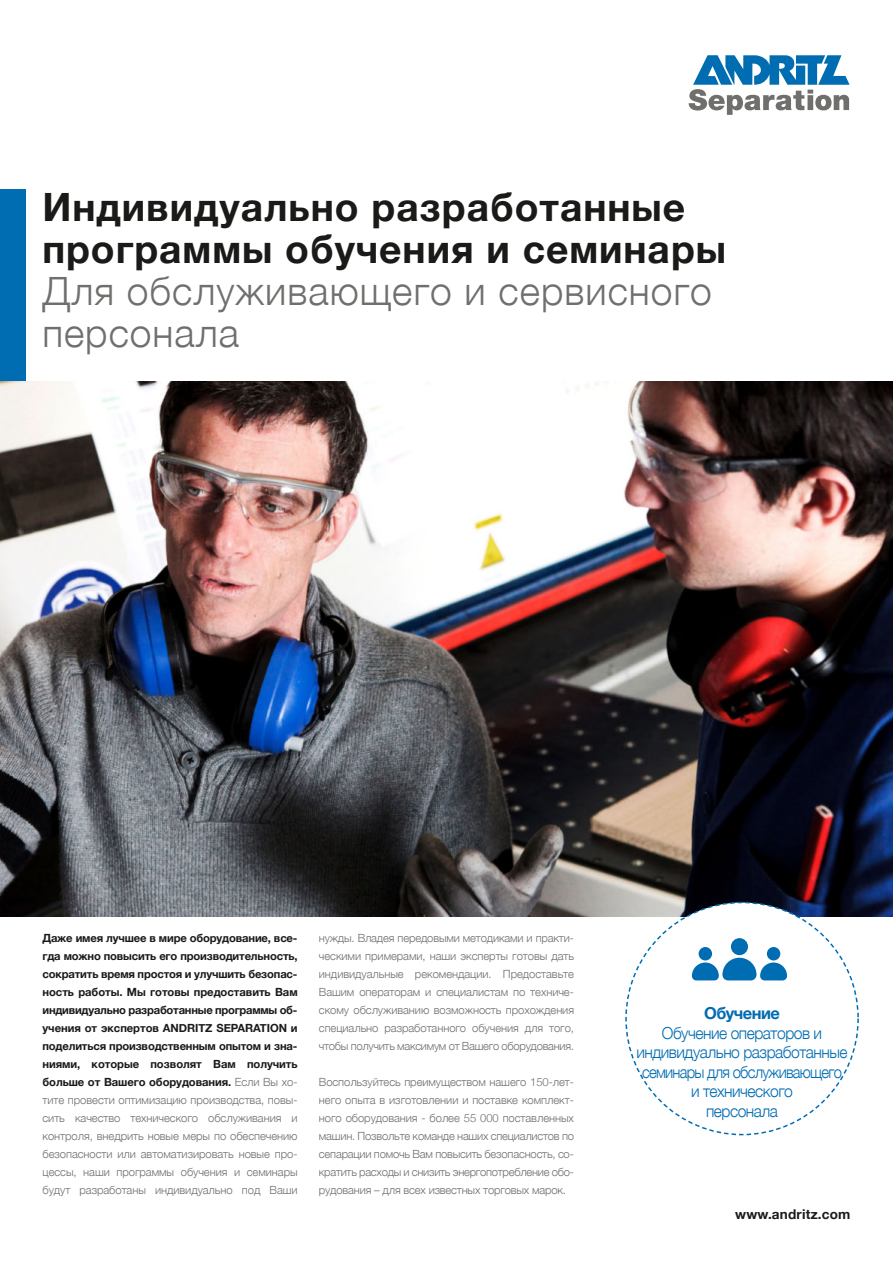
<style>
.page{position:relative;width:893px;height:1263px;background:#fff}
.page>*{position:absolute;margin:0;border:0;box-sizing:border-box;transform-origin:0 0}
.t1{font:700 39px/42px "Helvetica Neue";letter-spacing:.025em;color:#1a1a18}
.t2{font:300 39px/42px "Helvetica Neue";letter-spacing:.025em;color:#6f6f6e}
.t3{font:300 16.5px/19.5px "Helvetica Neue";letter-spacing:-.03em;color:#006cb1;text-align:center;scale:.95 1}
.t4{font:700 16.5px "Helvetica Neue";letter-spacing:-.03em;color:#006cb1}
.t5{font:700 13.5px "Helvetica Neue";letter-spacing:.015em;color:#1a1a18}
.t6{font:300 11.25px/18px "Helvetica Neue";letter-spacing:-.015em;color:#6f6f6e;text-align:justify}
.t7{font:700 11.25px/18px "Helvetica Neue";letter-spacing:-.01em;color:#1a1a18;text-align:justify}
.s1{font-weight:300;color:#6f6f6e}
</style>
<div class="page">
<div style="left:0;top:190px;width:26px;height:191px;background:#006cb1"></div>
<svg style="left:689px;top:55px;width:161px;height:60px"></svg>
<img style="left:0;top:381px;width:893px;height:536px">
<div style="left:626px;top:902px;width:232px;height:232px;background:#fff;border-radius:50%"></div>
<div style="left:731px;top:938px;width:17px;height:17px;background:#006cb1;border-radius:50%"></div>
<div style="left:699px;top:947px;width:13px;height:13px;background:#006cb1;border-radius:50%"></div>
<svg style="left:692px;top:958px;width:95px;height:22px"></svg>
<div style="left:767px;top:947px;width:13px;height:13px;background:#006cb1;border-radius:50%"></div>
<h1 class="t1" style="left:42px;top:185px;width:685px">Индивидуально разработанные программы обучения и семинары</h1>
<h1 class="t2" style="left:42px;top:269px;width:671px">Для обслуживающего и сервисного персонала</h1>
<p class="t7" style="left:43px;top:929px;width:257px">Даже имея лучшее в мире оборудование, все&shy;гда можно повысить его производительность, сократить время простоя и улучшить безопас&shy;ность работы. Мы готовы предоставить Вам индивидуально разработанные программы об&shy;учения от экспертов ANDRITZ SEPARATION и поделиться производственным опытом и зна&shy;ниями, которые позволят Вам получить больше от Вашего оборудования. <span class="s1">Если Вы хо&shy;тите провести оптимизацию производства, повы&shy;сить качество технического обслуживания и контроля, внедрить новые меры по обеспечению безопасности или автоматизировать новые про&shy;цессы, наши программы обучения и семинары будут разработаны индивидуально под Ваши</span></p>
<p class="t6" style="left:319px;top:929px;width:257px">нужды. Владея передовыми методиками и практи&shy;ческими примерами, наши эксперты готовы дать индивидуальные рекомендации. Предоставьте Вашим операторам и специалистам по техниче&shy;скому обслуживанию возможность прохождения специально разработанного обучения для того, чтобы получить максимум от Вашего оборудования.</p>
<p class="t6" style="left:319px;top:1073px;width:257px">Воспользуйтесь преимуществом нашего 150-лет&shy;него опыта в изготовлении и поставке комплект&shy;ного оборудования - более 55 000 поставленных машин. Позвольте команде наших специалистов по сепарации помочь Вам повысить безопасность, со&shy;кратить расходы и снизить энергопотребление обо&shy;рудования – для всех известных торговых марок.</p>
<h2 class="t4" style="left:704px;top:1003px;width:78px">Обучение</h2>
<h2 class="t3" style="left:636px;top:1022px;width:224px">Обучение операторов и индивидуально разработанные семинары для обслуживающего и технического<br>персонала</h2>
<p class="t5" style="left:735px;top:1205px;width:117px">www.andritz.com</p>
</div>
